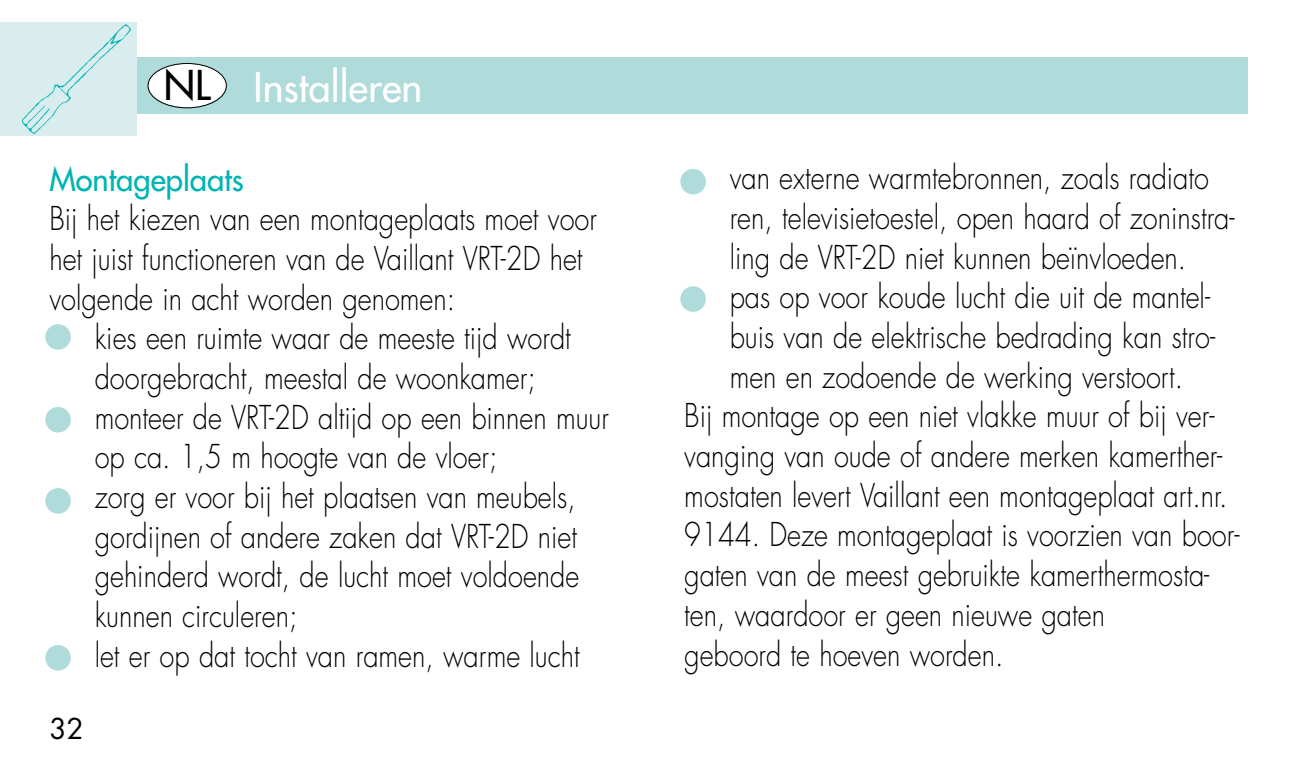
<style>
.page{position:relative;width:1300px;height:768px;background:#fff}
.page>*{position:absolute;margin:0;border:0;box-sizing:border-box;transform-origin:0 0}
.t1{font:40px "Futura";color:#fff}
.t2{font:300 32px/39.6px "Futura";color:#000;scale:.85 1}
.t3{font:32px "Futura";color:#00b4b5}
.t4{font:28px "Futura";color:#000}
.s1{color:#000}
</style>
<div class="page">
<div style="left:0;top:57px;width:1247px;height:56px;background:#afdbdb"></div>
<div style="left:0;top:23px;width:136px;height:113px;background:#d9edee"></div>
<img style="left:21px;top:24px;width:111px;height:110px">
<div style="left:149px;top:64px;width:77px;height:43px;background:#fff;border-radius:50%"></div>
<div style="left:148px;top:63px;width:79px;height:45px;border:1px solid #000;border-radius:50%"></div>
<div style="left:45px;top:324px;width:26px;height:26px;background:#afdbdb;border-radius:50%"></div>
<div style="left:45px;top:407px;width:26px;height:26px;background:#afdbdb;border-radius:50%"></div>
<div style="left:45px;top:488px;width:26px;height:26px;background:#afdbdb;border-radius:50%"></div>
<div style="left:45px;top:645px;width:26px;height:26px;background:#afdbdb;border-radius:50%"></div>
<div style="left:680px;top:169px;width:26px;height:25px;background:#afdbdb;border-radius:50%"></div>
<div style="left:680px;top:286px;width:26px;height:26px;background:#afdbdb;border-radius:50%"></div>
<p class="t1" style="left:164px;top:67px;width:260px"><span class="s1">NL</span> Installeren</p>
<p class="t3" style="left:49px;top:163px;width:196px">Montageplaats</p>
<p class="t2" style="left:49px;top:202px;width:646px">Bij het kiezen van een montageplaats moet voor het juist functioneren van de Vaillant VRT-2D het volgende in acht worden genomen:</p>
<p class="t2" style="left:95px;top:321px;width:607px">kies een ruimte waar de meeste tijd wordt doorgebracht, meestal de woonkamer; monteer de VRT-2D altijd op een binnen muur op ca. 1,5 m hoogte van de vloer;<br>zorg er voor bij het plaatsen van meubels, gordijnen of andere zaken dat VRT-2D niet gehinderd wordt, de lucht moet voldoende kunnen circuleren;<br>let er op dat tocht van ramen, warme lucht</p>
<p class="t4" style="left:49px;top:715px;width:36px">32</p>
<p class="t2" style="left:730px;top:161px;width:566px">van externe warmtebronnen, zoals radiato</p>
<p class="t2" style="left:730px;top:200px;width:596px">ren, televisietoestel, open haard of zoninstra-</p>
<p class="t2" style="left:730px;top:240px;width:539px">ling de VRT-2D niet kunnen beïnvloeden.</p>
<p class="t2" style="left:730px;top:280px;width:567px">pas op voor koude lucht die uit de mantel-</p>
<p class="t2" style="left:730px;top:319px;width:573px">buis van de elektrische bedrading kan stro-</p>
<p class="t2" style="left:730px;top:359px;width:535px">men en zodoende de werking verstoort.</p>
<p class="t2" style="left:684px;top:399px;width:625px">Bij montage op een niet vlakke muur of bij ver-</p>
<p class="t2" style="left:684px;top:438px;width:635px">vanging van oude of andere merken kamerther-</p>
<p class="t2" style="left:684px;top:478px;width:641px">mostaten levert Vaillant een montageplaat art.nr.</p>
<p class="t2" style="left:684px;top:518px;width:655px">9144. Deze montageplaat is voorzien van boor-</p>
<p class="t2" style="left:684px;top:557px;width:619px">gaten van de meest gebruikte kamerthermosta-</p>
<p class="t2" style="left:684px;top:597px;width:496px">ten, waardoor er geen nieuwe gaten</p>
<p class="t2" style="left:684px;top:637px;width:377px">geboord te hoeven worden.</p>
</div>
